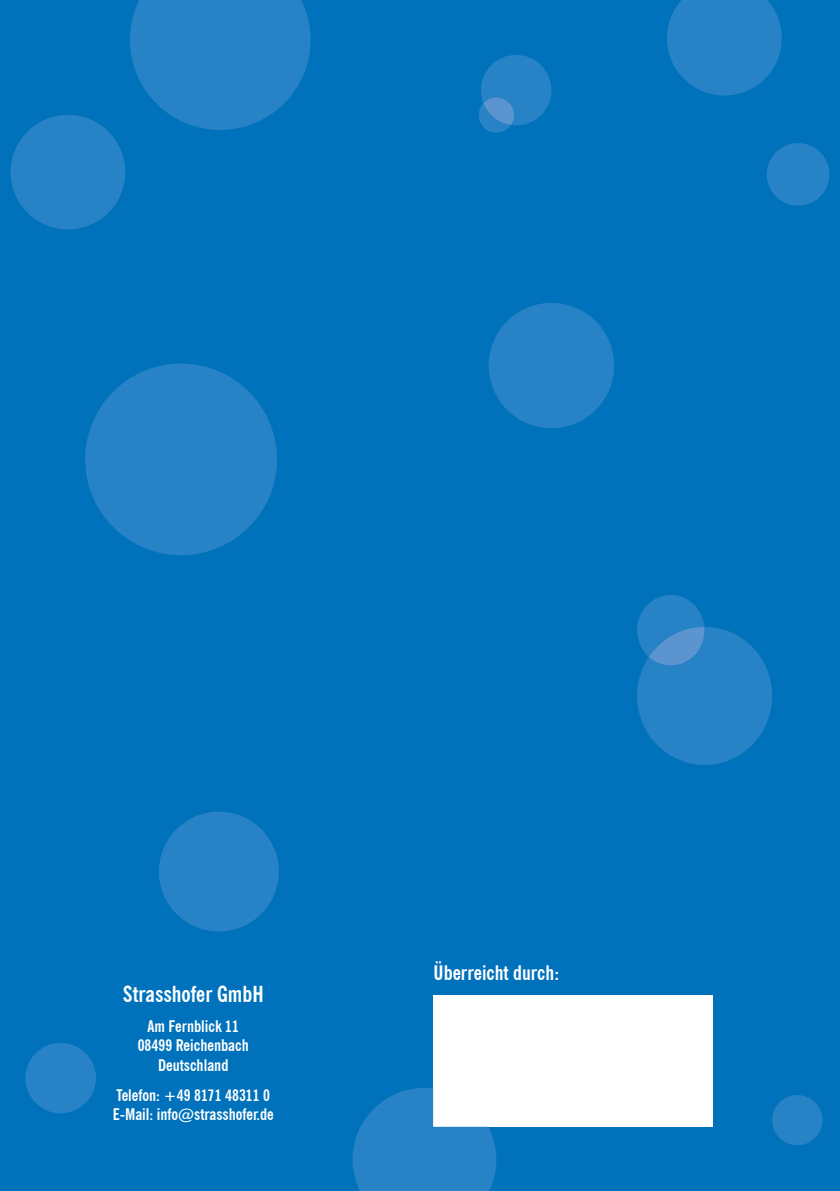
<style>
.page{position:relative;width:840px;height:1191px;background:#fff}
.page>*{position:absolute;margin:0;border:0;box-sizing:border-box;transform-origin:0 0}
.t1{font:700 condensed 22px "News Gothic BT";color:#fff}
.t2{font:700 condensed 20px "News Gothic BT";color:#fff}
.t3{font:700 condensed 16px/19.2px "News Gothic BT";color:#fff;text-align:center}
</style>
<div class="page">
<div style="left:0;top:0;width:839px;height:1191px;background:#0072bc"></div>
<div style="left:85px;top:363px;width:192px;height:192px;background:#2783c5;border-radius:50%"></div>
<div style="left:433px;top:995px;width:279px;height:131px;background:#fff"></div>
<svg style="left:352px;top:1088px;width:144px;height:103px"></svg>
<div style="left:25px;top:1042px;width:71px;height:71px;background:#2783c5;border-radius:50%"></div>
<svg style="left:479px;top:55px;width:72px;height:78px"></svg>
<div style="left:771px;top:1095px;width:51px;height:50px;background:#2783c5;border-radius:50%"></div>
<svg style="left:130px;top:0;width:180px;height:130px"></svg>
<div style="left:11px;top:115px;width:114px;height:114px;background:#2783c5;border-radius:50%"></div>
<svg style="left:667px;top:0;width:114px;height:96px"></svg>
<div style="left:766px;top:143px;width:62px;height:63px;background:#2783c5;border-radius:50%"></div>
<div style="left:488px;top:303px;width:125px;height:125px;background:#2783c5;border-radius:50%"></div>
<svg style="left:637px;top:595px;width:134px;height:170px"></svg>
<div style="left:159px;top:811px;width:120px;height:120px;background:#2783c5;border-radius:50%"></div>
<h1 class="t1" style="left:123px;top:980px;width:142px">Strasshofer GmbH</h1>
<p class="t3" style="left:138px;top:1016px;width:113px">Am Fernblick 11<br>08499 Reichenbach<br>Deutschland</p>
<p class="t3" style="left:113px;top:1085px;width:162px;text-align:left">Telefon: +49 8171 48311 0<br>E-Mail: info@strasshofer.de</p>
<p class="t2" style="left:433px;top:960px;width:127px">Überreicht durch:</p>
</div>
